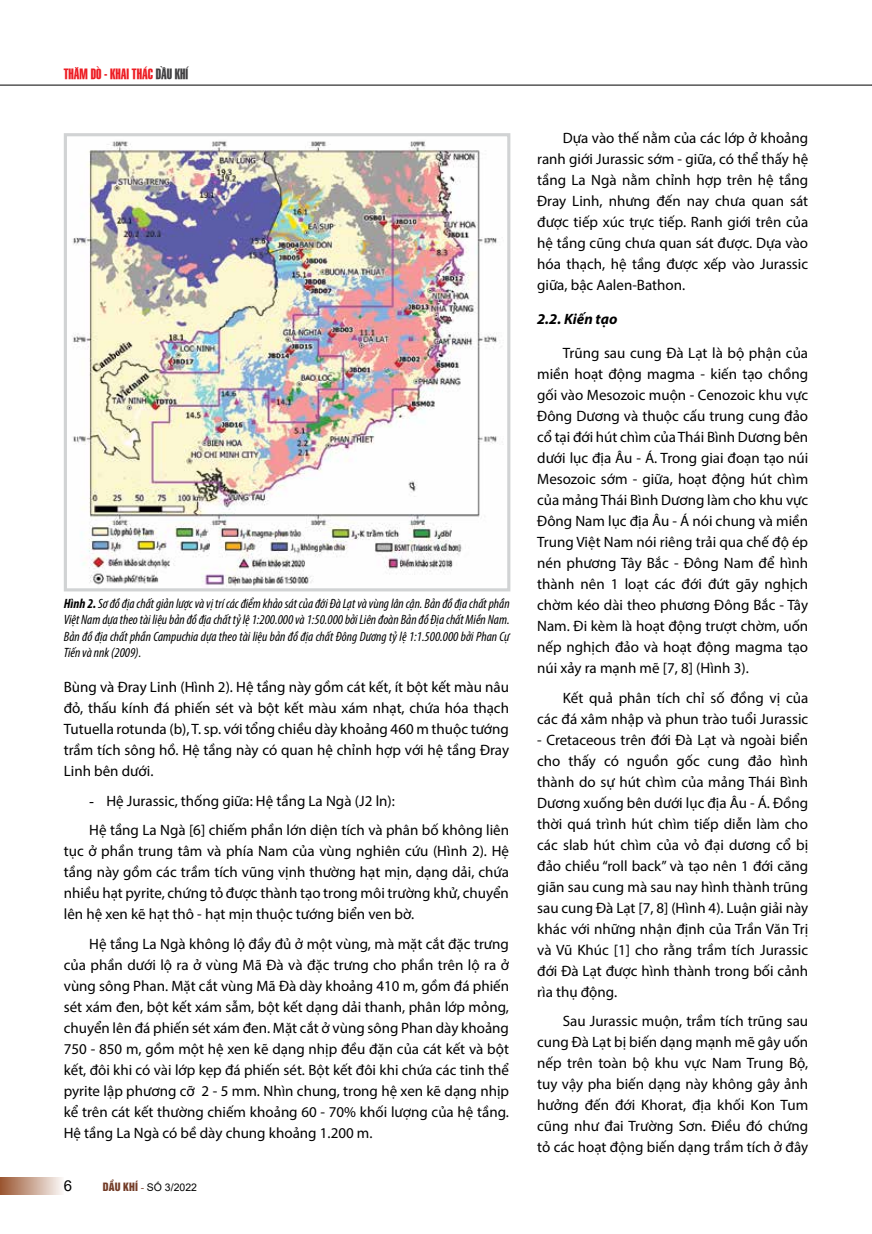
<style>
.page{position:relative;width:872px;height:1234px;background:#fff}
.page>*{position:absolute;margin:0;border:0;box-sizing:border-box;transform-origin:0 0}
.t1{font:15px/21px "Myriad Pro";color:#000;text-align:justify}
.t2{font:italic 700 15px "Myriad Pro";color:#000}
.t3{font:15px "Arial";color:#000}
.t4{font:14.25px "SFU Swiss BT Extra Compressed";color:#ed1d24}
.t5{font:italic condensed 13.5px/16.5px "Myriad Pro";color:#000;text-align:justify}
.t6{font:10.5px "Arial";color:#000}
.s1{color:#414042}
.s2{font-weight:700}
.s3{font-family:"Times New Roman"}
.s4{font-family:"UTM Helvet Ins";color:#733c27}
.s5{font-family:"Times New Roman";color:#733c27}
</style>
<div class="page">
<hr style="left:0;top:85px;width:872px;height:1px;background:#000">
<div style="left:0;top:1176px;width:64px;height:17px;background:linear-gradient(to right,#9a5530,#faf7f5)"></div>
<img style="left:72px;top:141px;width:431px;height:446px">
<div style="left:64px;top:133px;width:446px;height:458px;border:3px solid #d1d3d4"></div>
<p class="t4" style="left:64px;top:62px;width:126px">THĂM DÒ - KHAI THÁC <span class="s1">DẦU KHÍ</span></p>
<p class="t5" style="left:64px;top:594px;width:447px"><span class="s2">Hình 2.</span> Sơ đồ địa chất giản lược và vị trí các điểm khảo sát của đới Đà Lạt và vùng lân cận. Bản đồ địa chất phần Việt Nam dựa theo tài liệu bản đồ địa chất tỷ lệ 1:200.000 và 1:50.000 bởi Liên đoàn Bản đồ Địa chất Miền Nam.<br>Bản đồ địa chất phần Campuchia dựa theo tài liệu bản đồ địa chất Đông Dương tỷ lệ 1:1.500.000 bởi Phan Cự Tiến và nnk (2009).</p>
<p class="t1" style="left:64px;top:676px;width:447px">Bùng và Đray Linh (Hình 2). Hệ tầng này gồm cát kết, ít bột kết màu nâu đỏ, thấu kính đá phiến sét và bột kết màu xám nhạt, chứa hóa thạch Tutuella rotunda (b), T. sp. với tổng chiều dày khoảng 460 m thuộc tướng trầm tích sông hồ. Hệ tầng này có quan hệ chỉnh hợp với hệ tầng Đray Linh bên dưới.</p>
<p class="t1" style="left:89px;top:785px;width:421px;line-height:29.5px"><span class="s3">-</span> Hệ Jurassic, thống giữa: Hệ tầng La Ngà (J2 ln):<br>Hệ tầng La Ngà [6] chiếm phần lớn diện tích và phân bố không liên</p>
<p class="t1" style="left:64px;top:840px;width:447px">tục ở phần trung tâm và phía Nam của vù ng nghiên cứu (Hình 2). Hệ tầng này gồm các trầm tích vũng vịnh thường hạt mịn, dạng dải, chứa nhiều hạt pyrite, chứng tỏ được thành tạo trong môi trường khử, chuyển lên hệ xen kẽ hạt thô - hạt mịn thuộc tướng biển ven bờ.</p>
<p class="t1" style="left:64px;top:932px;width:447px;text-indent:26px">Hệ tầng La Ngà không lộ đầy đủ ở một vùng, mà mặt cắt đặc trưng của phần dưới lộ ra ở vùng Mã Đà và đặc trưng cho phần trên lộ ra ở vùng sông Phan. Mặt cắt vùng Mã Đà dày khoảng 410 m, gồm đá phiến sét xám đen, bột kết xám sẫm, bột kết dạng dải thanh, phân lớp mỏng, chuyển lên đá phiến sét xám đen. Mặt cắt ở vùng sông Phan dày khoảng 750 - 850 m, gồm một hệ xen kẽ dạng nhịp đều đặn của cát kết và bột kết, đôi khi có vài lớp kẹp đá phiến sét. Bột kết đôi khi chứa các tinh thể pyrite lập phương cỡ 2 - 5 mm. Nhìn chung, trong hệ xen kẽ dạng nhịp kể trên cát kết thường chiếm khoảng 60 - 70% khối lượng của hệ tầng.<br>Hệ tầng La Ngà có bề dày chung khoảng 1.200 m.</p>
<p class="t3" style="left:64px;top:1175px;width:10px">6</p>
<p class="t6" style="left:103px;top:1179px;width:96px"><span class="s4">DẦU KHÍ</span> <span class="s5">-</span> SỐ 3/2022</p>
<p class="t1" style="left:537px;top:127px;width:272px;text-indent:26px">Dựa vào thế nằm của các lớp ở khoảng ranh giới Jurassic sớm - giữa, có thể thấy hệ tầng La Ngà nằm chỉnh hợp trên hệ tầng Đray Linh, nhưng đến nay chưa quan sát được tiếp xúc trực tiếp. Ranh giới trên của hệ tầng cũng chưa quan sát được. Dựa vào hóa thạch, hệ tầng được xếp vào Jurassic giữa, bậc Aalen-Bathon.</p>
<p class="t2" style="left:537px;top:309px;width:82px">2.2. Kiến tạo</p>
<p class="t1" style="left:537px;top:342px;width:272px;text-indent:26px">Trũng sau cung Đà Lạt là bộ phận của miền hoạt động magma - kiến tạo chồng gối vào Mesozoic muộn - Cenozoic khu vực Đông Dương và thuộc cấu trung cung đảo cổ tại đới hút chìm của Thái Bình Dương bên dưới lục địa Âu - Á. Trong giai đoạn tạo núi Mesozoic sớm - giữa, hoạt động hút chìm của mảng Thái Bình Dương làm cho khu vực Đông Nam lục địa Âu - Á nói chung và miền Trung Việt Nam nói riêng trải qua chế độ ép nén phương Tây Bắc - Đông Nam để hình thành nên 1 loạt các đới đứt gãy nghịch chờm kéo dài theo phương Đông Bắc - Tây Nam. Đi kèm là hoạt động trượt chờm, uốn nếp nghịch đảo và hoạt động magma tạo núi xảy ra mạnh mẽ [7, 8] (Hình 3).</p>
<p class="t1" style="left:537px;top:686px;width:272px;text-align:right">Kết quả phân tích chỉ số đồng vị của<br>các đá xâm nhập và phun trào tuổi Jurassic</p>
<p class="t1" style="left:537px;top:728px;width:272px">- Cretaceous trên đới Đà Lạt và ngoài biển cho thấy có nguồn gốc cung đảo hình thành do sự hút chìm của mảng Thái Bình Dương xuống bên dưới lục địa Âu - Á. Đồng thời quá trình hút chìm tiếp diễn làm cho các slab hút chìm của vỏ đại dương cổ bị đảo chiều “roll back” và tạo nên 1 đới căng giãn sau cung mà sau nay hình thành trũng sau cung Đà Lạt [7, 8] (Hình 4). Luận giải này khác với những nhận định của Trần Văn Trị và Vũ Khúc [1] cho rằng trầm tích Jurassic đới Đà Lạt được hình thành trong bối cảnh rìa thụ động.</p>
<p class="t1" style="left:537px;top:1010px;width:272px;text-indent:26px">Sau Jurassic muộn, trầm tích trũng sau cung Đà Lạt bị biến dạng mạnh mẽ gây uốn nếp trên toàn bộ khu vực Nam Trung Bộ, tuy vậy pha biến dạng này không gây ảnh hưởng đến đới Khorat, địa khối Kon Tum cũng như đai Trường Sơn. Điều đó chứng tỏ các hoạt động biến dạng trầm tích ở đây</p>
</div>
